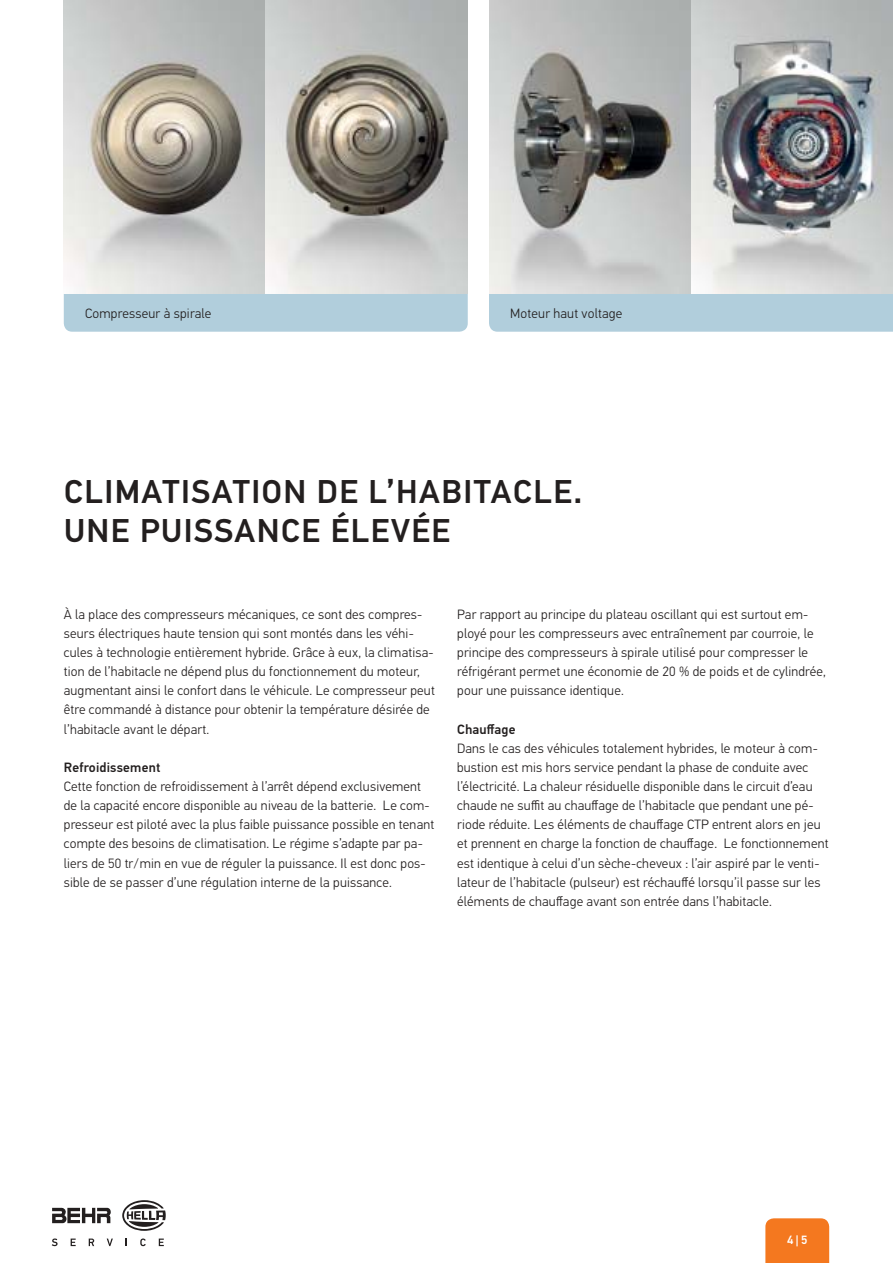
<style>
.page{position:relative;width:893px;height:1263px;background:#fff}
.page>*{position:absolute;margin:0;border:0;box-sizing:border-box;transform-origin:0 0}
.t1{font:500 33px/39.6px "Hella DIN Universal";letter-spacing:.045em;color:#231f1f}
.t2{font:300 13.5px/19.2px "Hella DIN Universal";letter-spacing:.015em;color:#231f1f}
.t3{font:500 13.5px "Hella DIN Universal";letter-spacing:.015em;color:#231f1f}
.t4{font:500 12px "Hella DIN Universal";color:#fff}
</style>
<div class="page">
<svg style="left:52px;top:1238px;width:6px;height:8px"></svg>
<svg style="left:71px;top:1238px;width:5px;height:8px"></svg>
<svg style="left:89px;top:1238px;width:5px;height:8px"></svg>
<svg style="left:107px;top:1238px;width:6px;height:8px"></svg>
<svg style="left:140px;top:1238px;width:6px;height:8px"></svg>
<svg style="left:159px;top:1238px;width:5px;height:8px"></svg>
<svg style="left:52px;top:1208px;width:59px;height:15px"></svg>
<svg style="left:122px;top:1200px;width:44px;height:31px"></svg>
<div style="left:64px;top:274px;width:404px;height:58px;background:#b1cedc;border-radius:9px"></div>
<div style="left:489px;top:293px;width:404px;height:39px;background:#b1cedc"></div>
<img style="left:64px;top:0;width:404px;height:293px">
<img style="left:489px;top:0;width:404px;height:293px">
<div style="left:765px;top:1218px;width:64px;height:45px;background:#f4781f"></div>
<p class="t2" style="left:85px;top:304px;width:128px">Compresseur à spirale</p>
<p class="t2" style="left:510px;top:304px;width:114px">Moteur haut voltage</p>
<h1 class="t1" style="left:64px;top:474px;width:520px">CLIMATISATION DE L’HABITACLE.<br>UNE PUISSANCE ÉLEVÉE</h1>
<p class="t2" style="left:64px;top:605px;width:373px">À la place des compresseurs mécaniques, ce sont des compres&shy;seurs électriques haute tension qui sont montés dans les véhi&shy;cules à technologie entièrement hybride. Grâce à eux, la climatisa&shy;tion de l’habitacle ne dépend plus du fonctionnement du moteur, augmentant ainsi le confort dans le véhicule. Le compresseur peut être commandé à distance pour obtenir la température désirée de l’habitacle avant le départ.</p>
<p class="t3" style="left:64px;top:762px;width:98px">Refroidissement</p>
<p class="t2" style="left:64px;top:778px;width:372px">Cette fonction de refroidissement à l’arrêt dépend exclusivement de la capacité encore disponible au niveau de la batterie. Le com&shy;presseur est piloté avec la plus faible puissance possible en tenant compte des besoins de climatisation. Le régime s’adapte par pa&shy;liers de 50 tr/min en vue de réguler la puissance. Il est donc pos&shy;sible de se passer d’une régulation interne de la puissance.</p>
<p class="t2" style="left:457px;top:605px;width:370px">Par rapport au principe du plateau oscillant qui est surtout em&shy;ployé pour les compresseurs avec entraînement par courroie, le principe des compresseurs à spirale utilisé pour compresser le réfrigérant permet une économie de 20 % de poids et de cylindrée, pour une puissance identique.</p>
<p class="t3" style="left:457px;top:724px;width:60px">Chauffage</p>
<p class="t2" style="left:457px;top:739px;width:373px">Dans le cas des véhicules totalement hybrides, le moteur à com&shy;bustion est mis hors service pendant la phase de conduite avec l’électricité. La chaleur résiduelle disponible dans le circuit d’eau chaude ne suffit au chauffage de l’habitacle que pendant une pé&shy;riode réduite. Les éléments de chauffage CTP entrent alors en jeu et prennent en charge la fonction de chauffage. Le fonctionnement est identique à celui d’un sèche-cheveux : l’air aspiré par le venti&shy;lateur de l’habitacle (pulseur) est réchauffé lorsqu’il passe sur les éléments de chauffage avant son entrée dans l’habitacle.</p>
<p class="t4" style="left:787px;top:1235px;width:22px">4|5</p>
</div>
